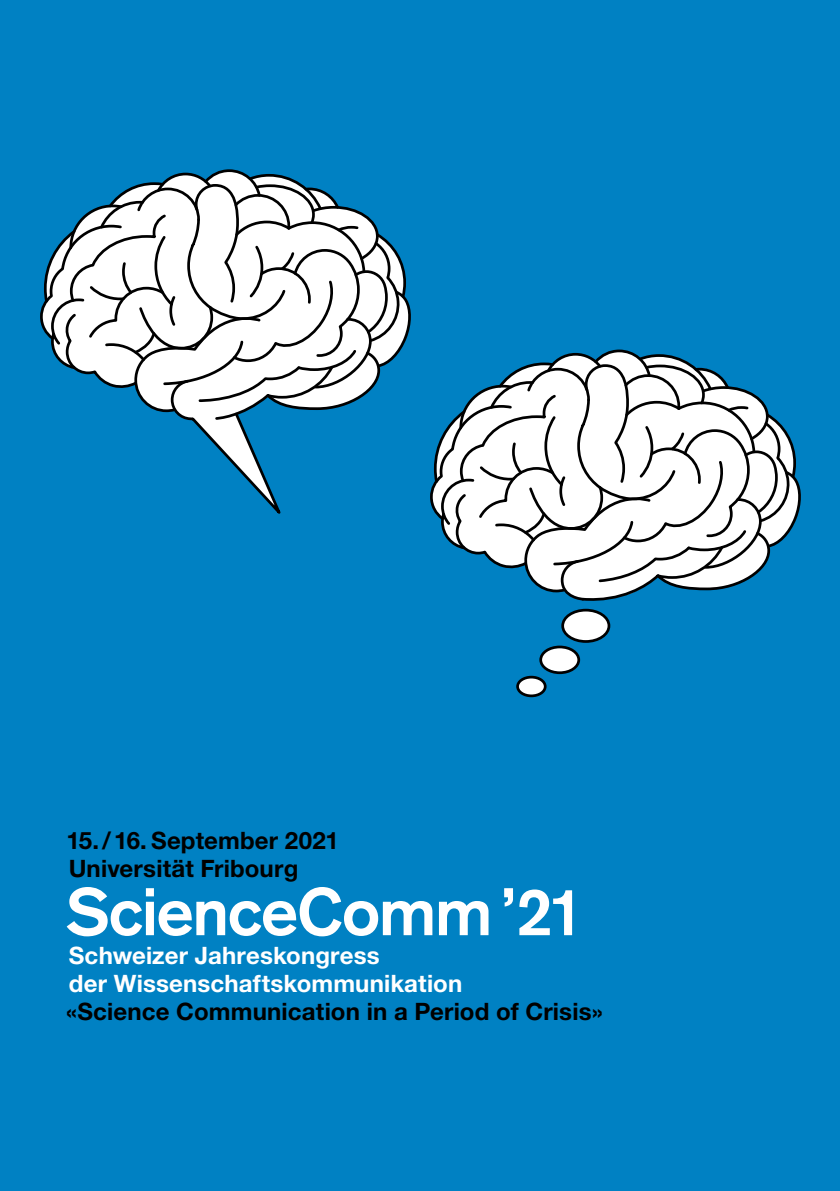
<style>
.page{position:relative;width:840px;height:1191px;background:#fff}
.page>*{position:absolute;margin:0;border:0;box-sizing:border-box;transform-origin:0 0}
.t1{font:700 66px "Akzidenz Grotesk";letter-spacing:-.02em;color:#fff}
.t2{font:700 24px/28px "Helvetica Neue LT Std";letter-spacing:.005em;color:#000}
.t3{font:700 24px/28px "Helvetica Neue LT Std";letter-spacing:.005em;color:#fff}
</style>
<div class="page">
<div style="left:0;top:0;width:839px;height:1191px;background:#0081c3"></div>
<svg style="left:40px;top:169px;width:370px;height:345px"></svg>
<svg style="left:430px;top:349px;width:370px;height:252px"></svg>
<div style="left:562px;top:610px;width:46px;height:31px;background:#fff;border-radius:50%"></div>
<div style="left:561px;top:609px;width:49px;height:34px;border:3px solid #000;border-radius:50%"></div>
<div style="left:517px;top:677px;width:28px;height:19px;background:#fff;border-radius:50%"></div>
<div style="left:516px;top:676px;width:30px;height:21px;border:3px solid #000;border-radius:50%"></div>
<div style="left:540px;top:647px;width:38px;height:25px;background:#fff;border-radius:50%"></div>
<div style="left:539px;top:645px;width:40px;height:29px;border:3px solid #000;border-radius:50%"></div>
<p class="t2" style="left:66px;top:825px;width:274px">15./16. September 2021<br>Universität Fribourg</p>
<h1 class="t1" style="left:67px;top:873px;width:518px">ScienceComm’21</h1>
<p class="t3" style="left:69px;top:940px;width:395px">Schweizer Jahreskongress<br>der Wissenschaftskommunikation</p>
<p class="t2" style="left:66px;top:996px;width:537px">«Science Communication in a Period of Crisis»</p>
</div>
